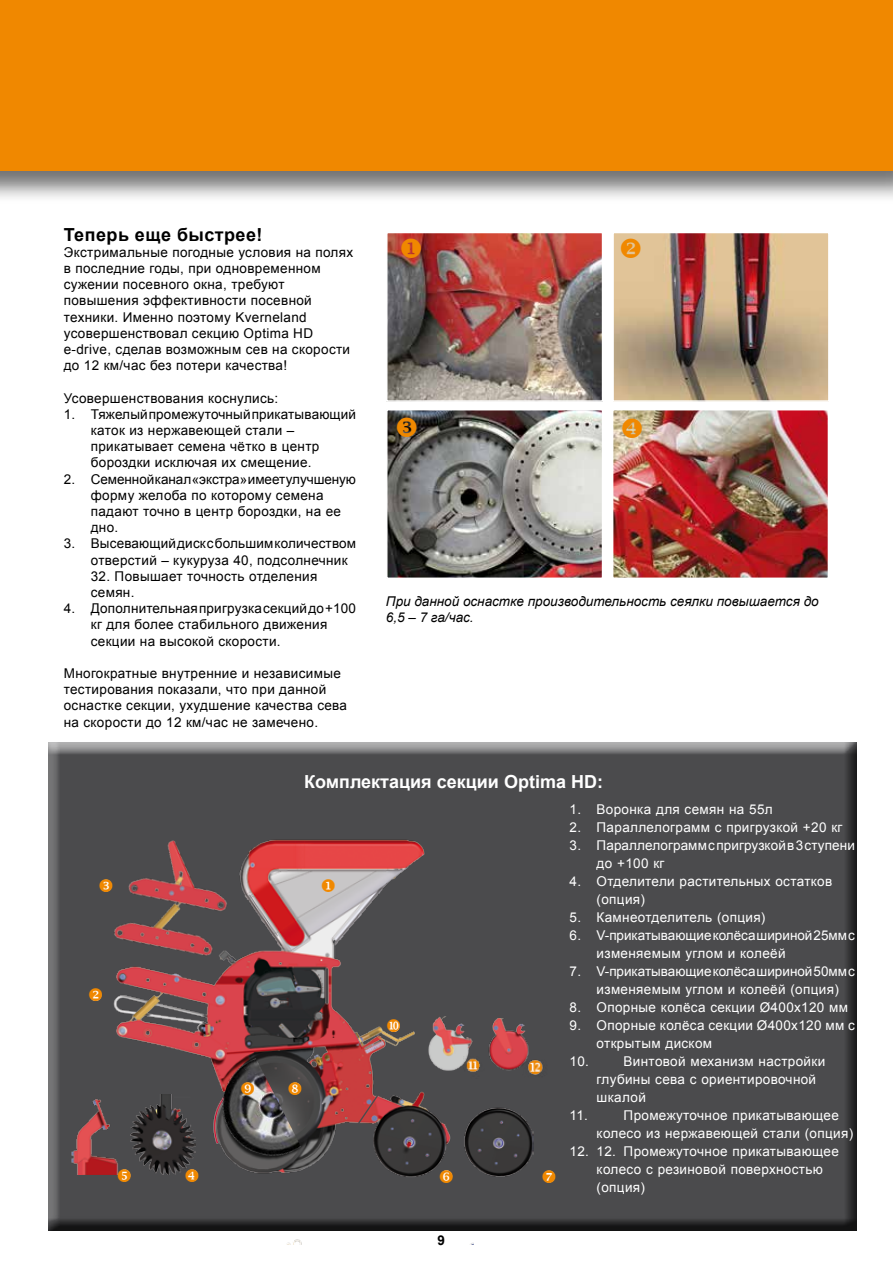
<style>
.page{position:relative;width:893px;height:1263px;background:#fff}
.page>*{position:absolute;margin:0;border:0;box-sizing:border-box;transform-origin:0 0}
.t1{font:700 18px "Arial";color:#fff}
.t2{font:700 18px "Arial";letter-spacing:.025em;color:#000}
.t3{font:13.5px/16.2px "Arial";letter-spacing:.025em;color:#000}
.t4{font:13.5px/18px "Arial";letter-spacing:.025em;color:#fff}
.t5{font:13.5px/18px "Arial";color:#fff}
.t6{font:italic 13.5px/16.2px "Arial";color:#000}
.t7{font:700 13.5px "Arial";color:#000}
</style>
<div class="page">
<div style="left:40px;top:742px;width:816px;height:489px;background:#000;opacity:.75"></div>
<div style="left:0;top:0;width:893px;height:204px;background:#000;opacity:.55"></div>
<div style="left:0;top:0;width:893px;height:170px;background:#f08800"></div>
<img style="left:100px;top:819px;width:374px;height:426px">
<img style="left:69px;top:820px;width:185px;height:178px">
<img style="left:58px;top:1081px;width:99px;height:93px">
<img style="left:415px;top:1016px;width:66px;height:55px">
<img style="left:472px;top:1019px;width:92px;height:51px">
<img style="left:458px;top:1146px;width:76px;height:38px">
<img style="left:131px;top:1094px;width:65px;height:81px">
<img style="left:464px;top:1056px;width:20px;height:15px">
<svg style="left:343px;top:1071px;width:218px;height:75px;background:#564446"></svg>
<div style="left:339px;top:1140px;width:10px;height:10px;border:2px solid #4b4b4d;border-radius:50%"></div>
<img style="left:615px;top:235px;width:212px;height:164px">
<div style="left:612px;top:232px;width:218px;height:170px;border:2px solid #fff"></div>
<img style="left:389px;top:235px;width:211px;height:164px">
<div style="left:386px;top:232px;width:217px;height:170px;border:2px solid #fff"></div>
<img style="left:389px;top:412px;width:211px;height:164px">
<div style="left:386px;top:409px;width:217px;height:170px;border:2px solid #fff"></div>
<img style="left:615px;top:412px;width:211px;height:164px">
<div style="left:612px;top:409px;width:217px;height:170px;border:2px solid #fff"></div>
<img style="left:213px;top:1047px;width:95px;height:121px">
<img style="left:523px;top:1053px;width:27px;height:31px">
<svg style="left:100px;top:879px;width:12px;height:13px"></svg>
<svg style="left:118px;top:1169px;width:13px;height:13px"></svg>
<svg style="left:186px;top:1169px;width:12px;height:13px"></svg>
<svg style="left:440px;top:1169px;width:13px;height:13px"></svg>
<svg style="left:543px;top:1170px;width:12px;height:13px"></svg>
<svg style="left:289px;top:1082px;width:13px;height:13px"></svg>
<svg style="left:387px;top:1019px;width:13px;height:13px"></svg>
<svg style="left:397px;top:417px;width:20px;height:20px"></svg>
<svg style="left:622px;top:419px;width:20px;height:19px"></svg>
<svg style="left:241px;top:1082px;width:13px;height:13px"></svg>
<svg style="left:322px;top:879px;width:13px;height:13px"></svg>
<svg style="left:89px;top:988px;width:13px;height:13px"></svg>
<svg style="left:401px;top:239px;width:20px;height:19px"></svg>
<svg style="left:621px;top:239px;width:19px;height:19px"></svg>
<h1 class="t2" style="left:64px;top:222px;width:200px">Теперь еще быстрее!</h1>
<p class="t3" style="left:64px;top:244px;width:291px">Экстримальные погодные условия на полях в последние годы, при одновременном сужении посевного окна, требуют повышения эффективности посевной техники. Именно поэтому Kverneland усовершенствовал секцию Optima HD e-drive, сделав возможным сев на скорости до 12 км/час без потери качества!</p>
<p class="t3" style="left:64px;top:390px;width:216px">Усовершенствования коснулись:</p>
<p class="t3" style="left:91px;top:406px;width:267px;text-indent:-27px">1. Тяжелый промежуточный прикатывающий каток из нержавеющей стали – прикатывает семена чётко в центр бороздки исключая их смещение.</p>
<p class="t3" style="left:91px;top:471px;width:267px;text-indent:-27px">2. Семенной канал «экстра» имеет улучшеную форму желоба по которому семена падают точно в центр бороздки, на ее дно.</p>
<p class="t3" style="left:91px;top:536px;width:267px;text-indent:-27px">3. Высевающий диск с большим количеством отверстий – кукуруза 40, подсолнечник</p>
<p class="t3" style="left:91px;top:568px;width:228px">32. Повышает точность отделения семян.</p>
<p class="t3" style="left:91px;top:600px;width:267px;text-indent:-27px">4. Дополнительная пригрузка секций до +100 кг для более стабильного движения секции на высокой скорости.</p>
<p class="t3" style="left:64px;top:665px;width:285px">Многократные внутренние и независимые тестирования показали, что при данной оснастке секции, ухудшение качества сева на скорости до 12 км/час не замечено.</p>
<p class="t6" style="left:386px;top:594px;width:434px">При данной оснастке производительность сеялки повышается до<br>6,5 – 7 га/час.</p>
<h1 class="t1" style="left:304px;top:770px;width:300px">Комплектация секции Optima HD:</h1>
<p class="t7" style="left:437px;top:1231px;width:9px">9</p>
<p class="t4" style="left:570px;top:800px;width:205px">1. Воронка для семян на 55л</p>
<p class="t4" style="left:570px;top:818px;width:274px">2. Параллелограмм с пригрузкой +20 кг</p>
<p class="t4" style="left:597px;top:836px;width:260px;text-indent:-27px">3. Параллелограмм с пригрузкой в 3 ступени до +100 кг</p>
<p class="t4" style="left:597px;top:872px;width:237px;text-indent:-27px">4. Отделители растительных остатков (опция)</p>
<p class="t4" style="left:570px;top:908px;width:197px">5. Камнеотделитель (опция)</p>
<p class="t5" style="left:597px;top:926px;width:260px;text-indent:-27px">6. V-прикатывающие колёса шириной 25мм с изменяемым углом и колеёй</p>
<p class="t5" style="left:597px;top:962px;width:260px;text-indent:-27px">7. V-прикатывающие колёса шириной 50мм с изменяемым углом и колеёй (опция)</p>
<p class="t4" style="left:570px;top:998px;width:280px">8. Опорные колёса секции Ø400х120 мм</p>
<p class="t4" style="left:570px;top:1016px;width:287px">9. Опорные колёса секции Ø400х120 мм с</p>
<p class="t4" style="left:597px;top:1034px;width:117px">открытым диском</p>
<p class="t4" style="left:570px;top:1052px;width:21px">10.</p>
<p class="t4" style="left:597px;top:1052px;width:230px;text-indent:27px">Винтовой механизм настройки глубины сева с ориентировочной шкалой</p>
<p class="t4" style="left:570px;top:1106px;width:20px">11.</p>
<p class="t4" style="left:597px;top:1106px;width:258px;text-indent:27px">Промежуточное прикатывающее колесо из нержавеющей стали (опция)</p>
<p class="t4" style="left:597px;top:1142px;width:244px;text-indent:-27px">12. 12. Промежуточное прикатывающее колесо с резиновой поверхностью (опция)</p>
</div>
